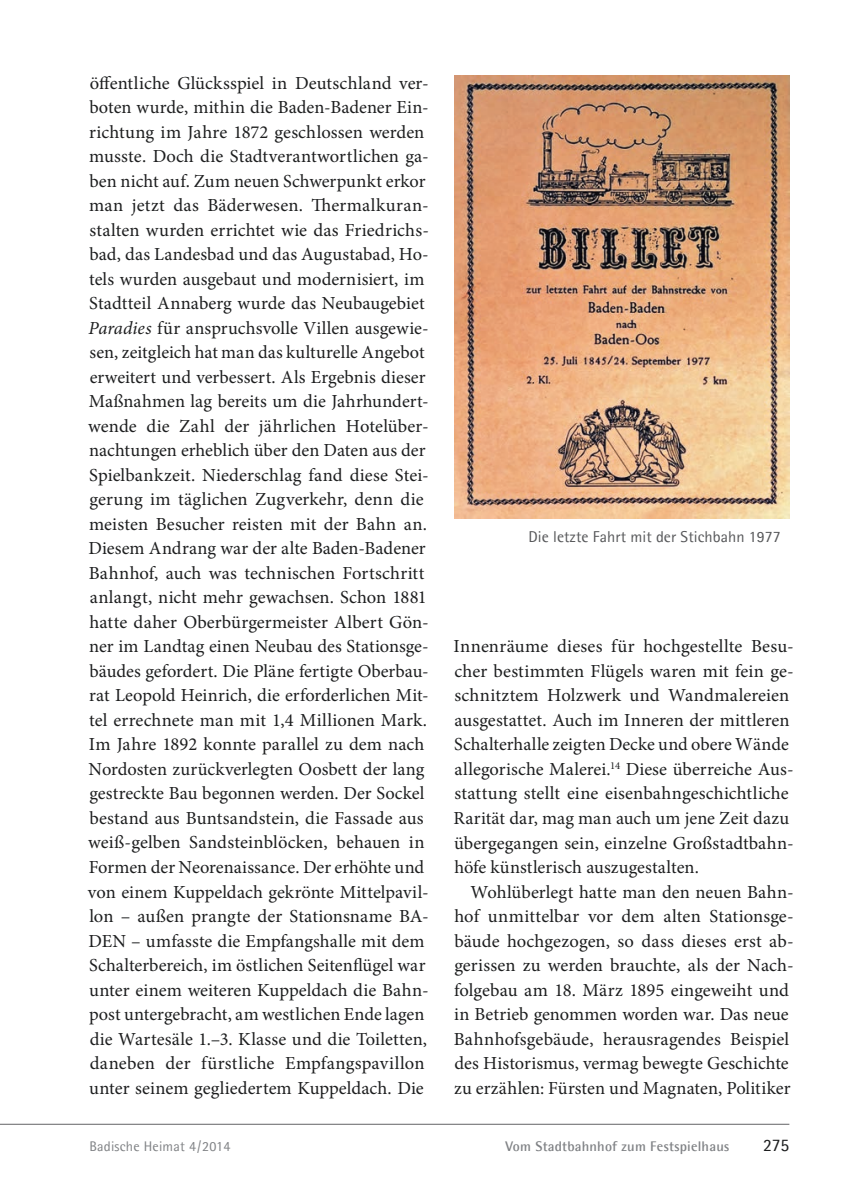
<style>
.page{position:relative;width:844px;height:1191px;background:#fff}
.page>*{position:absolute;margin:0;border:0;box-sizing:border-box;transform-origin:0 0}
.t1{font:18.38px/24.5px "Minion Pro";letter-spacing:.005em;color:#1d1e1f}
.t2{font:17.5px "Agfa Rotis Semisans";color:#1d1e1f}
.t3{font:15.75px "Agfa Rotis Semisans";letter-spacing:.005em;color:#57585a}
.t4{font:700 14px "Agfa Rotis Semisans";letter-spacing:.015em;color:#808285}
.t5{font:14px "Agfa Rotis Semisans";letter-spacing:.015em;color:#808285}
.s1{font-style:italic}
</style>
<div class="page">
<hr style="left:0;top:1124px;width:789px;height:1px;background:#636366">
<img style="left:454px;top:76px;width:335px;height:442px">
<p class="t1" style="left:88px;top:72px;width:342px">öffentliche Glücksspiel in Deutschland ver&shy;boten wurde, mithin die Baden-Badener Ein&shy;richtung im Jahre 1872 geschlossen werden musste. Doch die Stadtverantwortlichen ga&shy;ben nicht auf. Zum neuen Schwerpunkt erkor man jetzt das Bäderwesen. Thermalkuran&shy;stalten wurden errichtet wie das Friedrichs&shy;bad, das Landesbad und das Augustabad, Ho&shy;tels wurden ausgebaut und modernisiert, im Stadtteil Annaberg wurde das Neubaugebiet <span class="s1">Paradies</span> für anspruchsvolle Villen ausgewie&shy;sen, zeitgleich hat man das kulturelle Angebot erweitert und verbessert. Als Ergebnis dieser Maßnahmen lag bereits um die Jahrhundert&shy;wende die Zahl der jährlichen Hotelüber&shy;nachtungen erheblich über den Daten aus der Spielbankzeit. Niederschlag fand diese Stei&shy;gerung im täglichen Zugverkehr, denn die meisten Besucher reisten mit der Bahn an.<br>Diesem Andrang war der alte Baden-Badener Bahnhof, auch was technischen Fortschritt anlangt, nicht mehr gewachsen. Schon 1881 hatte daher Oberbürgermeister Albert Gön&shy;ner im Landtag einen Neubau des Stationsge&shy;bäudes gefordert. Die Pläne fertigte Oberbau&shy;rat Leopold Heinrich, die erforderlichen Mit&shy;tel errechnete man mit 1,4 Millionen Mark.<br>Im Jahre 1892 konnte parallel zu dem nach Nordosten zurückverlegten Oosbett der lang gestreckte Bau begonnen werden. Der Sockel bestand aus Buntsandstein, die Fassade aus weiß-gelben Sandsteinblöcken, behauen in Formen der Neorenaissance. Der erhöhte und von einem Kuppeldach gekrönte Mittelpavil&shy;lon – außen prangte der Stationsname BA-DEN – umfasste die Empfangshalle mit dem Schalterbereich, im östlichen Seitenflügel war unter einem weiteren Kuppeldach die Bahn&shy;post untergebracht, am westlichen Ende lagen die Wartesäle 1.–3. Klasse und die Toiletten, daneben der fürstliche Empfangspavillon unter seinem gegliedertem Kuppeldach. Die</p>
<p class="t3" style="left:528px;top:527px;width:253px">Die letzte Fahrt mit der Stichbahn 1977</p>
<p class="t1" style="left:453px;top:636px;width:341px">Innenräume dieses für hochgestellte Besu-</p>
<p class="t1" style="left:454px;top:660px;width:340px">cher bestimmten Flügels waren mit fein ge-</p>
<p class="t1" style="left:454px;top:685px;width:336px">schnitztem Holzwerk und Wandmalereien</p>
<p class="t1" style="left:454px;top:709px;width:336px">ausgestattet. Auch im Inneren der mittleren</p>
<p class="t1" style="left:454px;top:734px;width:336px">Schalterhalle zeigten Decke und obere Wände</p>
<p class="t1" style="left:454px;top:758px;width:340px">allegorische Malerei.<sup>14</sup> Diese überreiche Aus-</p>
<p class="t1" style="left:454px;top:783px;width:335px">stattung stellt eine eisenbahngeschichtliche</p>
<p class="t1" style="left:453px;top:807px;width:337px">Rarität dar, mag man auch um jene Zeit dazu</p>
<p class="t1" style="left:454px;top:832px;width:341px">übergegangen sein, einzelne Großstadtbahn-</p>
<p class="t1" style="left:454px;top:856px;width:246px">höfe künstlerisch auszugestalten.</p>
<p class="t1" style="left:470px;top:881px;width:325px">Wohlüberlegt hatte man den neuen Bahn-</p>
<p class="t1" style="left:454px;top:905px;width:341px">hof unmittelbar vor dem alten Stationsge-</p>
<p class="t1" style="left:454px;top:930px;width:341px">bäude hochgezogen, so dass dieses erst ab-</p>
<p class="t1" style="left:454px;top:954px;width:341px">gerissen zu werden brauchte, als der Nach-</p>
<p class="t1" style="left:454px;top:978px;width:336px">folgebau am 18. März 1895 eingeweiht und</p>
<p class="t1" style="left:454px;top:1003px;width:336px">in Betrieb genommen worden war. Das neue</p>
<p class="t1" style="left:453px;top:1028px;width:337px">Bahnhofsgebäude, herausragendes Beispiel</p>
<p class="t1" style="left:454px;top:1052px;width:335px">des Historismus, vermag bewegte Geschichte</p>
<p class="t1" style="left:454px;top:1077px;width:338px">zu erzählen: Fürsten und Magnaten, Politiker</p>
<p class="t5" style="left:89px;top:1137px;width:142px">Badische Heimat 4 / 2014</p>
<p class="t4" style="left:505px;top:1137px;width:225px">Vom Stadtbahnhof zum Festspielhaus</p>
<p class="t2" style="left:762px;top:1134px;width:28px">275</p>
</div>
